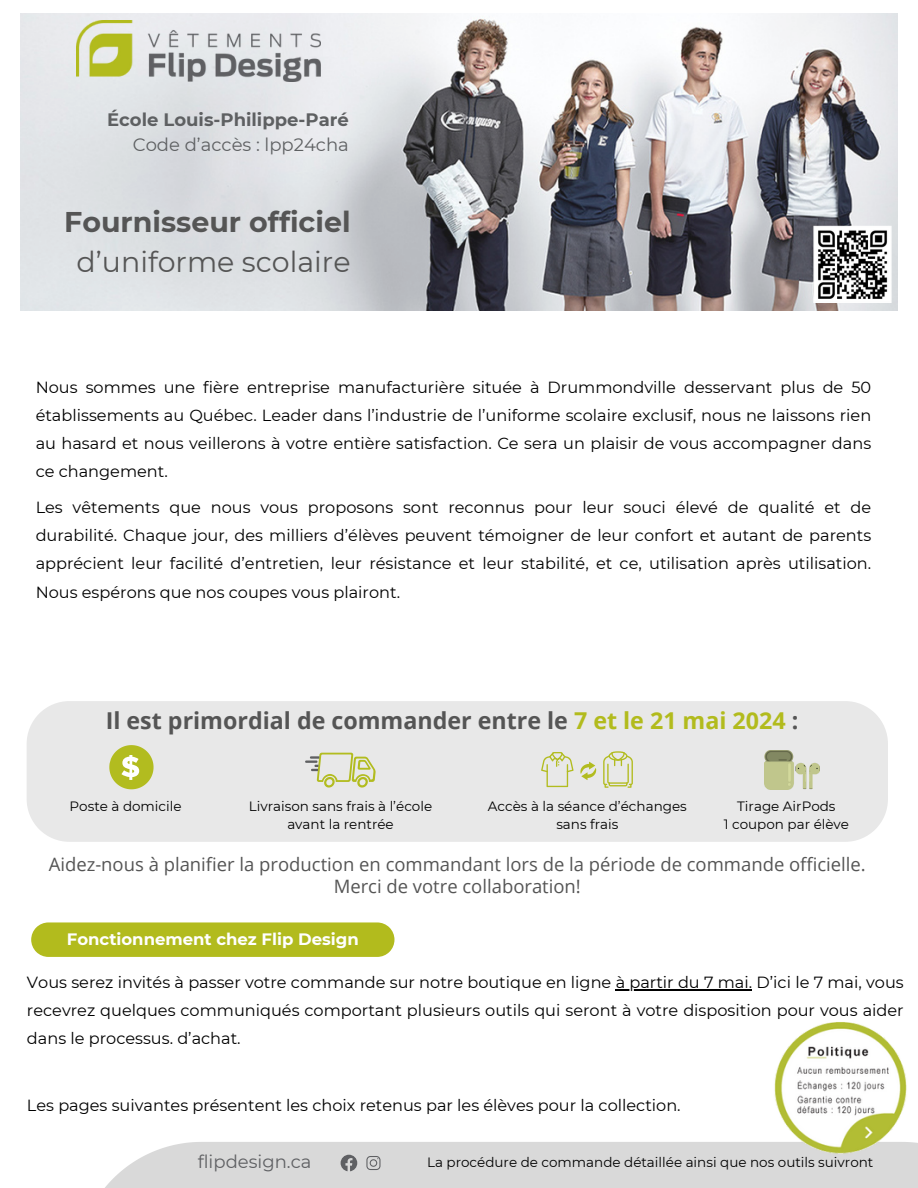
<style>
.page{position:relative;width:918px;height:1188px;background:#fff}
.page>*{position:absolute;margin:0;border:0;box-sizing:border-box;transform-origin:0 0}
.t1{font:700 28.5px/39.3px "Montserrat";color:#555;text-align:center}
.t2{font:700 23.25px "Open Sans";color:#555}
.t3{font:18.45px/22.5px "Open Sans";color:#555;text-align:center}
.t4{font:700 18px/24.8px "Montserrat";color:#5e6062;text-align:right}
.t5{font:18px "Montserrat";color:#5f6063}
.t6{font:700 16.5px "Montserrat";color:#fff}
.t7{font:16.2px/28.2px "Montserrat";color:#000;text-align:justify}
.t8{font:13.5px/18px "Montserrat";color:#000;text-align:center}
.s1{font-weight:400}
.s2{color:#b2bb1d}
</style>
<div class="page">
<img style="left:20px;top:14px;width:878px;height:297px">
<img style="left:77px;top:20px;width:244px;height:61px">
<div style="left:105px;top:1142px;width:813px;height:46px;background:#d9d9d9"></div>
<img style="left:807px;top:219px;width:90px;height:84px">
<svg style="left:31px;top:922px;width:363px;height:35px;background:#b4bd25"></svg>
<div style="left:27px;top:701px;width:861px;height:141px;background:#e8e8e8"></div>
<svg style="left:305px;top:753px;width:71px;height:35px;background:#d7d9b6"></svg>
<svg style="left:580px;top:762px;width:16px;height:18px"></svg>
<svg style="left:603px;top:751px;width:30px;height:37px"></svg>
<svg style="left:541px;top:752px;width:33px;height:35px"></svg>
<svg style="left:109px;top:745px;width:45px;height:44px;background:#c7ce69"></svg>
<img style="left:755px;top:1022px;width:163px;height:148px">
<img style="left:764px;top:751px;width:55px;height:38px">
<hr style="left:616px;top:989px;width:136px;height:1px;background:#000">
<p class="t4" style="left:107px;top:108px;width:243px">École Louis-Philippe-Paré<br><span class="s1">Code d’accès : lpp24cha</span></p>
<h2 class="t1" style="left:64px;top:203px;width:288px">Fournisseur officiel <span class="s1">d’uniforme scolaire</span></h2>
<h5 class="t7" style="left:36px;top:373px;width:837px">Nous sommes une fière entreprise manufacturière située à Drummondville desservant plus de 50 établissements au Québec. Leader dans l’industrie de l’uniforme scolaire exclusif, nous ne laissons rien au hasard et nous veillerons à votre entière satisfaction. Ce sera un plaisir de vous accompagner dans ce changement.</h5>
<h5 class="t7" style="left:36px;top:493px;width:837px">Les vêtements que nous vous proposons sont reconnus pour leur souci élevé de qualité et de durabilité. Chaque jour, des milliers d’élèves peuvent témoigner de leur confort et autant de parents apprécient leur facilité d’entretien, leur résistance et leur stabilité, et ce, utilisation après utilisation.<br>Nous espérons que nos coupes vous plairont.</h5>
<p class="t2" style="left:106px;top:704px;width:694px">Il est primordial de commander entre le <span class="s2">7 et le 21 mai 2024</span> :</p>
<p class="t8" style="left:70px;top:798px;width:114px">Poste à domicile</p>
<p class="t8" style="left:249px;top:798px;width:185px">Livraison sans frais à l’école avant la rentrée</p>
<p class="t8" style="left:488px;top:798px;width:200px">Accès à la séance d’échanges sans frais</p>
<h3 class="t8" style="left:737px;top:798px;width:100px">Tirage AirPods</h3>
<h4 class="t8" style="left:724px;top:816px;width:127px">1 coupon par élève</h4>
<h5 class="t3" style="left:49px;top:852px;width:819px">Aidez-nous à planifier la production en commandant lors de la période de commande officielle.<br>Merci de votre collaboration!</h5>
<h3 class="t6" style="left:67px;top:929px;width:293px">Fonctionnement chez Flip Design</h3>
<p class="t7" style="left:27px;top:968px;width:878px">Vous serez invités à passer votre commande sur notre boutique en ligne à partir du 7 mai. D’ici le 7 mai, vous</p>
<p class="t7" style="left:27px;top:996px;width:878px">recevrez quelques communiqués comportant plusieurs outils qui seront à votre disposition pour vous aider dans le processus. d’achat.</p>
<p class="t7" style="left:27px;top:1091px;width:655px">Les pages suivantes présentent les choix retenus par les élèves pour la collection.</p>
<p class="t5" style="left:198px;top:1150px;width:115px">flipdesign.ca</p>
<p class="t8" style="left:427px;top:1153px;width:448px">La procédure de commande détaillée ainsi que nos outils suivront</p>
</div>
